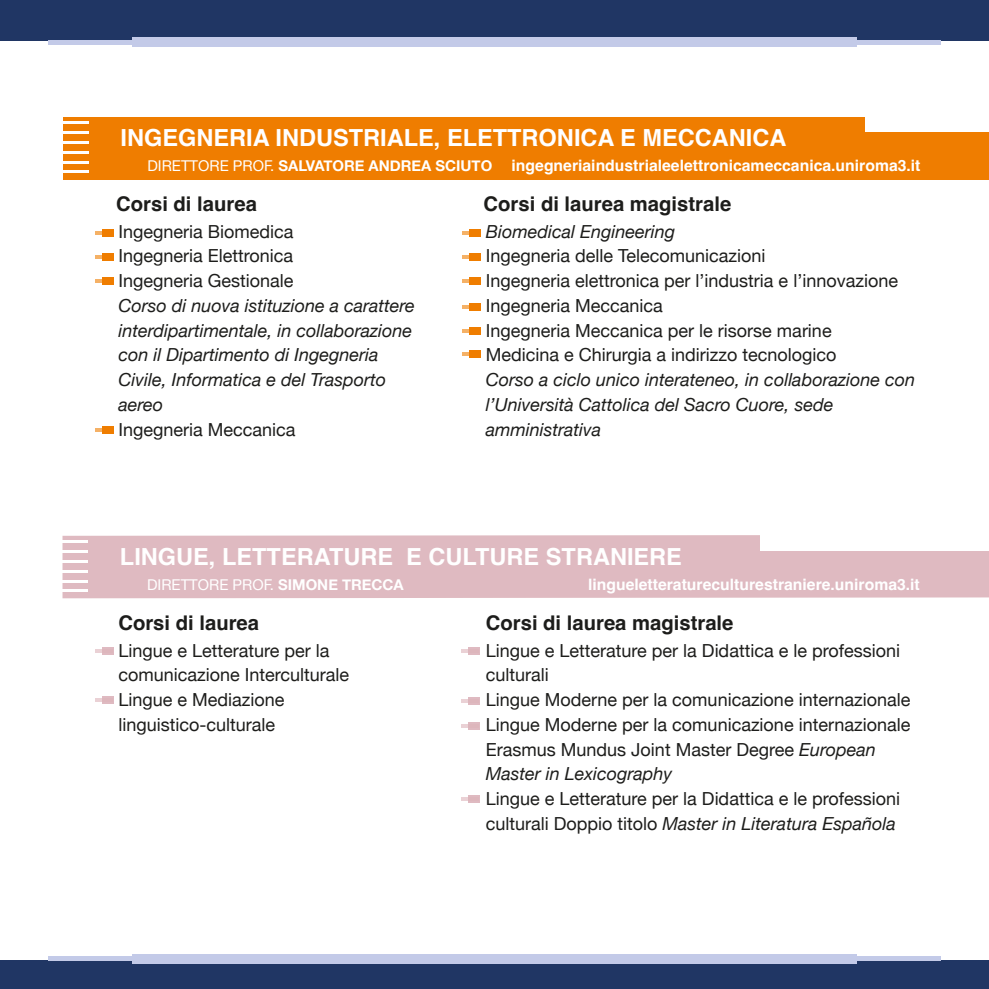
<style>
.page{position:relative;width:989px;height:989px;background:#fff}
.page>*{position:absolute;margin:0;border:0;box-sizing:border-box;transform-origin:0 0}
.t1{font:700 23.62px "Helvetica";color:#fff}
.t2{font:700 20.25px "Helvetica";color:#1d1d1b}
.t3{font:18px/24.8px "Helvetica Neue";color:#1d1d1b}
.t4{font:italic 18px/24.8px "Helvetica Neue";color:#1d1d1b}
.t5{font:700 15.75px "Helvetica";color:#fff}
.t6{font:14.85px "Helvetica Neue";color:#fff}
.s1{font-family:"Helvetica Neue";font-weight:400;font-size:14.85px}
.s2{font-family:"Helvetica Neue";font-size:14.85px}
.s3{font-weight:700}
.s4{font-style:italic}
</style>
<div class="page">
<div style="left:62px;top:535px;width:927px;height:63px;background:#dfbac1"></div>
<hr style="left:17px;top:540px;width:71px;height:3px;background:#fff">
<hr style="left:17px;top:550px;width:71px;height:3px;background:#fff">
<hr style="left:17px;top:560px;width:71px;height:3px;background:#fff">
<hr style="left:17px;top:570px;width:71px;height:2px;background:#fff">
<hr style="left:17px;top:580px;width:71px;height:2px;background:#fff">
<hr style="left:17px;top:589px;width:71px;height:3px;background:#fff">
<div style="left:63px;top:117px;width:926px;height:62px;background:#ef7d00"></div>
<hr style="left:18px;top:121px;width:71px;height:3px;background:#fff">
<hr style="left:18px;top:131px;width:71px;height:3px;background:#fff">
<hr style="left:18px;top:141px;width:71px;height:3px;background:#fff">
<hr style="left:18px;top:151px;width:71px;height:3px;background:#fff">
<hr style="left:18px;top:161px;width:71px;height:2px;background:#fff">
<hr style="left:18px;top:170px;width:71px;height:3px;background:#fff">
<hr style="left:95px;top:231px;width:18px;height:4px;background:#f5b166">
<div style="left:102px;top:229px;width:11px;height:8px;background:#ef7d00"></div>
<svg style="left:95px;top:649px;width:7px;height:3px"></svg>
<div style="left:102px;top:646px;width:11px;height:8px;background:#dcb3ba"></div>
<svg style="left:461px;top:649px;width:7px;height:3px"></svg>
<div style="left:468px;top:646px;width:11px;height:8px;background:#dcb3ba"></div>
<svg style="left:461px;top:699px;width:7px;height:3px"></svg>
<div style="left:468px;top:696px;width:11px;height:8px;background:#dcb3ba"></div>
<hr style="left:461px;top:724px;width:18px;height:4px;background:#ead1d5">
<div style="left:468px;top:722px;width:11px;height:8px;background:#dcb3ba"></div>
<hr style="left:461px;top:797px;width:18px;height:3px;background:#dcb3ba">
<div style="left:468px;top:795px;width:11px;height:7px;background:#dcb3ba"></div>
<hr style="left:95px;top:698px;width:18px;height:4px;background:#ead1d5">
<div style="left:102px;top:696px;width:11px;height:8px;background:#dcb3ba"></div>
<hr style="left:462px;top:231px;width:18px;height:4px;background:#f5b166">
<div style="left:469px;top:229px;width:11px;height:8px;background:#ef7d00"></div>
<hr style="left:462px;top:255px;width:18px;height:4px;background:#f5b166">
<div style="left:469px;top:253px;width:11px;height:8px;background:#ef7d00"></div>
<hr style="left:462px;top:279px;width:18px;height:4px;background:#f5b166">
<div style="left:469px;top:277px;width:11px;height:8px;background:#ef7d00"></div>
<hr style="left:462px;top:305px;width:18px;height:4px;background:#f5b166">
<div style="left:469px;top:303px;width:11px;height:8px;background:#ef7d00"></div>
<hr style="left:462px;top:329px;width:18px;height:4px;background:#f5b166">
<div style="left:469px;top:327px;width:11px;height:8px;background:#ef7d00"></div>
<hr style="left:462px;top:352px;width:18px;height:4px;background:#f5b166">
<div style="left:469px;top:350px;width:11px;height:8px;background:#ef7d00"></div>
<hr style="left:95px;top:255px;width:18px;height:4px;background:#f5b166">
<div style="left:102px;top:253px;width:11px;height:8px;background:#ef7d00"></div>
<hr style="left:95px;top:279px;width:18px;height:4px;background:#f5b166">
<div style="left:102px;top:277px;width:11px;height:8px;background:#ef7d00"></div>
<hr style="left:95px;top:428px;width:18px;height:4px;background:#f5b166">
<div style="left:102px;top:426px;width:11px;height:8px;background:#ef7d00"></div>
<div style="left:0;top:960px;width:989px;height:29px;background:#203664"></div>
<hr style="left:48px;top:956px;width:892px;height:4px;background:#c3cae8">
<div style="left:132px;top:953px;width:724px;height:10px;background:#c3cae8"></div>
<div style="left:865px;top:101px;width:124px;height:31px;background:#fff"></div>
<div style="left:760px;top:520px;width:229px;height:31px;background:#fff"></div>
<div style="left:0;top:0;width:989px;height:40px;background:#203664"></div>
<hr style="left:48px;top:40px;width:892px;height:4px;background:#c3cae8">
<div style="left:132px;top:37px;width:724px;height:10px;background:#c3cae8"></div>
<h1 class="t1" style="left:121px;top:123px;width:667px">INGEGNERIA INDUSTRIALE, ELETTRONICA E MECCANICA</h1>
<p class="t5" style="left:147px;top:156px;width:774px"><span class="s1">DIRETTORE PROF.</span> <span class="s2">SALVATORE ANDREA SCIUTO</span> ingegneriaindustrialeelettronicameccanica.uniroma3.it</p>
<p class="t2" style="left:116px;top:192px;width:142px">Corsi di laurea</p>
<p class="t3" style="left:118px;top:220px;width:177px;text-align:justify">Ingegneria Biomedica Ingegneria Elettronica Ingegneria Gestionale</p>
<p class="t4" style="left:118px;top:294px;width:298px">Corso di nuova istituzione a carattere interdipartimentale, in collaborazione con il Dipartimento di Ingegneria<br>Civile, Informatica e del Trasporto aereo</p>
<p class="t3" style="left:118px;top:418px;width:179px">Ingegneria Meccanica</p>
<p class="t2" style="left:483px;top:191px;width:249px">Corsi di laurea magistrale</p>
<p class="t4" style="left:486px;top:220px;width:191px">Biomedical Engineering</p>
<p class="t3" style="left:486px;top:245px;width:414px">Ingegneria delle Telecomunicazioni<br>Ingegneria elettronica per l’industria e l’innovazione Ingegneria Meccanica<br>Ingegneria Meccanica per le risorse marine Medicina e Chirurgia a indirizzo tecnologico</p>
<p class="t4" style="left:486px;top:368px;width:431px">Corso a ciclo unico interateneo, in collaborazione con l’Università Cattolica del Sacro Cuore, sede amministrativa</p>
<h1 class="t1" style="left:120px;top:542px;width:563px">LINGUE, LETTERATURE E CULTURE STRANIERE</h1>
<p class="t6" style="left:147px;top:574px;width:258px">DIRETTORE PROF. <span class="s3">SIMONE TRECCA</span></p>
<p class="t5" style="left:588px;top:574px;width:333px">lingueletteratureculturestraniere.uniroma3.it</p>
<p class="t2" style="left:118px;top:610px;width:142px">Corsi di laurea</p>
<p class="t3" style="left:118px;top:639px;width:232px">Lingue e Letterature per la comunicazione Interculturale<br>Lingue e Mediazione linguistico-culturale</p>
<p class="t2" style="left:486px;top:611px;width:249px">Corsi di laurea magistrale</p>
<p class="t3" style="left:486px;top:639px;width:426px">Lingue e Letterature per la Didattica e le professioni culturali<br>Lingue Moderne per la comunicazione internazionale Lingue Moderne per la comunicazione internazionale Erasmus Mundus Joint Master Degree <span class="s4">European Master in Lexicography</span></p>
<p class="t3" style="left:486px;top:787px;width:416px">Lingue e Letterature per la Didattica e le professioni culturali Doppio titolo <span class="s4">Master in Literatura Española</span></p>
</div>
